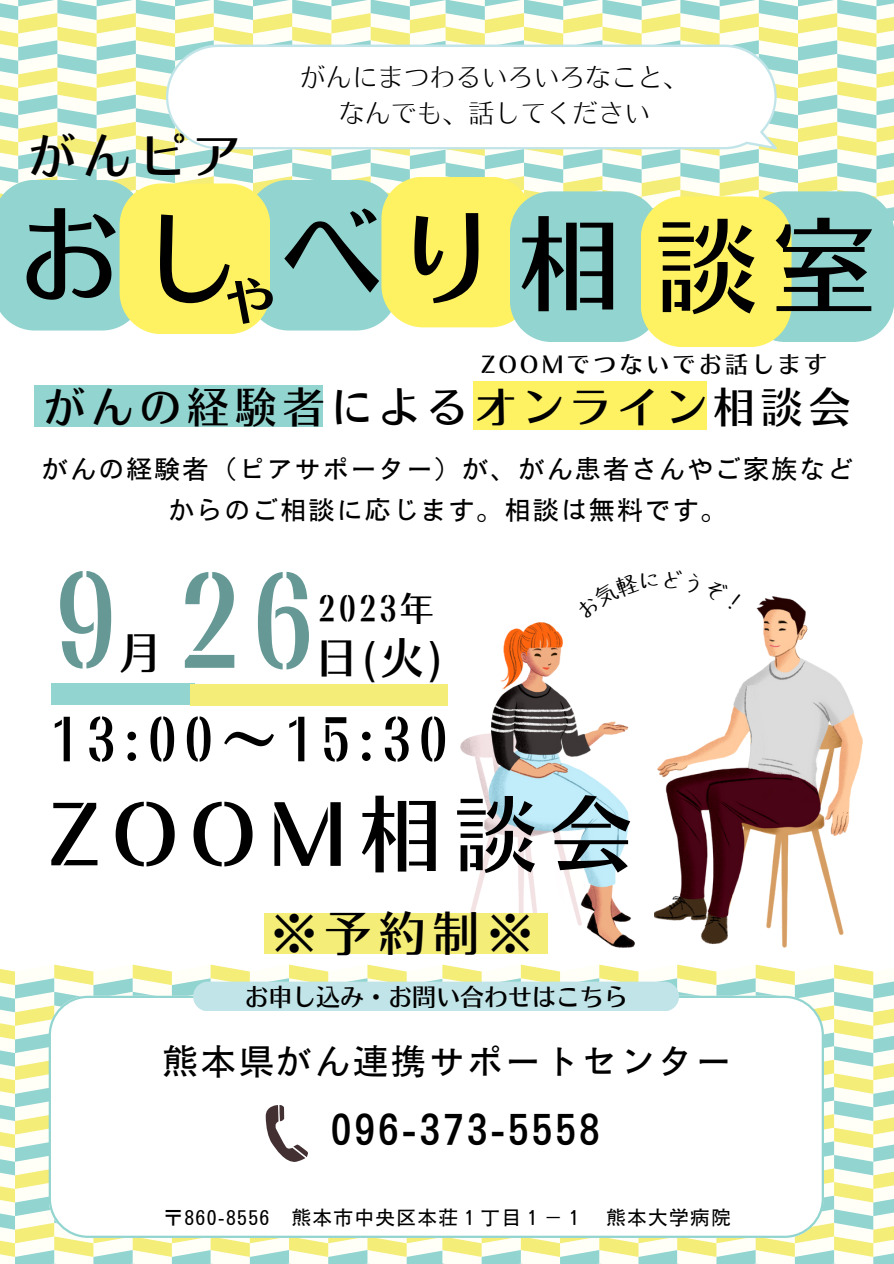
<style>
.page{position:relative;width:894px;height:1264px;background:#fff}
.page>*{position:absolute;margin:0;border:0;box-sizing:border-box;transform-origin:0 0}
.t1{font:120.6px "Motoya St Aporo Std W4";color:#669995}
.t2{font:102.6px "Motoya St Aporo Std W4";color:#000}
.t3{font:82.8px "Motoya St Aporo Std W4";letter-spacing:.15em;color:#000}
.t4{font:65.25px "Motoya St Aporo Std W4";color:#000}
.t5{font:55.95px "Motoya St Aporo Std W4";letter-spacing:.15em;color:#000}
.t6{font:47.85px "Motoya St Aporo Std W4";color:#000}
.t7{font:46.95px "Motoya St Aporo Std W4";color:#000}
.t8{font:42.75px "Motoya St Aporo Std W4";color:#000}
.t9{font:41.85px "Motoya St Aporo Std W4";letter-spacing:.14em;color:#000}
.t10{font:41.55px "Motoya Gothic Std W4";letter-spacing:.07em;color:#000}
.t11{font:35.85px "Motoya Gothic Std W3";letter-spacing:.065em;color:#000}
.t12{font:33.45px "Motoya St Aporo Std W4";letter-spacing:.11em;color:#000}
.t13{font:26.4px/40.5px "Motoya Gothic Std W3";letter-spacing:.06em;color:#000;text-align:center}
.t14{font:25.95px "Motoya St Aporo Std W2";color:#000}
.t15{font:24px "Motoya St Aporo Std W4";color:#000}
.t16{font:22.95px "Motoya St Aporo Std W4";letter-spacing:.15em;color:#000}
.t17{font:19.65px "Motoya Gothic Std W3";letter-spacing:.065em;color:#000}
</style>
<div class="page">
<div style="left:743px;top:191px;width:150px;height:151px;background:#92d4cf;border-radius:42px"></div>
<svg style="left:0;top:0;width:893px;height:330px"></svg>
<div style="left:381px;top:177px;width:151px;height:150px;background:#fef263;border-radius:42px"></div>
<div style="left:509px;top:191px;width:151px;height:151px;background:#92d4cf;border-radius:42px"></div>
<div style="left:640px;top:196px;width:151px;height:151px;background:#fef263;border-radius:42px"></div>
<div style="left:52px;top:683px;width:143px;height:21px;background:#92d4cf"></div>
<div style="left:190px;top:684px;width:257px;height:21px;background:#f4ed78"></div>
<svg style="left:0;top:964px;width:893px;height:300px"></svg>
<img style="left:412px;top:622px;width:222px;height:325px">
<img style="left:654px;top:596px;width:208px;height:351px">
<div style="left:473px;top:382px;width:233px;height:48px;background:#fef263"></div>
<div style="left:34px;top:385px;width:288px;height:41px;background:#92d4cf"></div>
<div style="left:120px;top:183px;width:150px;height:151px;background:#fef263;border-radius:42px"></div>
<div style="left:264px;top:913px;width:284px;height:41px;background:#f4ed78"></div>
<svg style="left:654px;top:596px;width:4px;height:22px"></svg>
<svg style="left:664px;top:596px;width:76px;height:13px"></svg>
<p class="t6" style="left:28px;top:132px;width:213px">がんピア</p>
<p class="t14" style="left:300px;top:64px;width:390px">がんにまつわるいろいろなこと、</p>
<p class="t14" style="left:339px;top:100px;width:312px">なんでも、話してください</p>
<p class="t2" style="left:17px;top:204px;width:104px">お</p>
<p class="t2" style="left:137px;top:208px;width:104px">し</p>
<p class="t4" style="left:217px;top:262px;width:67px">ゃ</p>
<p class="t2" style="left:280px;top:204px;width:104px">べ</p>
<p class="t2" style="left:396px;top:206px;width:104px">り</p>
<p class="t2" style="left:518px;top:215px;width:358px">相談室</p>
<p class="t16" style="left:481px;top:353px;width:347px">ZOOMでつないでお話します</p>
<p class="t9" style="left:44px;top:386px;width:808px">がんの経験者によるオンライン相談会</p>
<p class="t13" style="left:42px;top:449px;width:812px">がんの経験者（ピアサポーター）が、がん患者さんやご家族などからのご相談に応じます。相談は無料です。</p>
<p class="t1" style="left:55px;top:559px;width:62px">9</p>
<p class="t1" style="left:179px;top:560px;width:136px">26</p>
<p class="t12" style="left:318px;top:592px;width:117px">2023年</p>
<p class="t8" style="left:120px;top:631px;width:36px">月</p>
<p class="t8" style="left:315px;top:636px;width:128px">日 (火)</p>
<p class="t5" style="left:51px;top:711px;width:397px">13:00〜15:30</p>
<p class="t3" style="left:49px;top:792px;width:585px">ZOOM相談会</p>
<p class="t7" style="left:271px;top:910px;width:264px">※予約制※</p>
<p class="t15" style="left:244px;top:984px;width:385px">お申し込み・お問い合わせはこちら</p>
<p class="t11" style="left:162px;top:1043px;width:570px">熊本県がん連携サポートセンター</p>
<p class="t10" style="left:331px;top:1108px;width:270px">096-373-5558</p>
<p class="t17" style="left:163px;top:1207px;width:568px">〒860-8556 熊本市中央区本荘１丁目１－１ 熊本大学病院</p>
</div>
